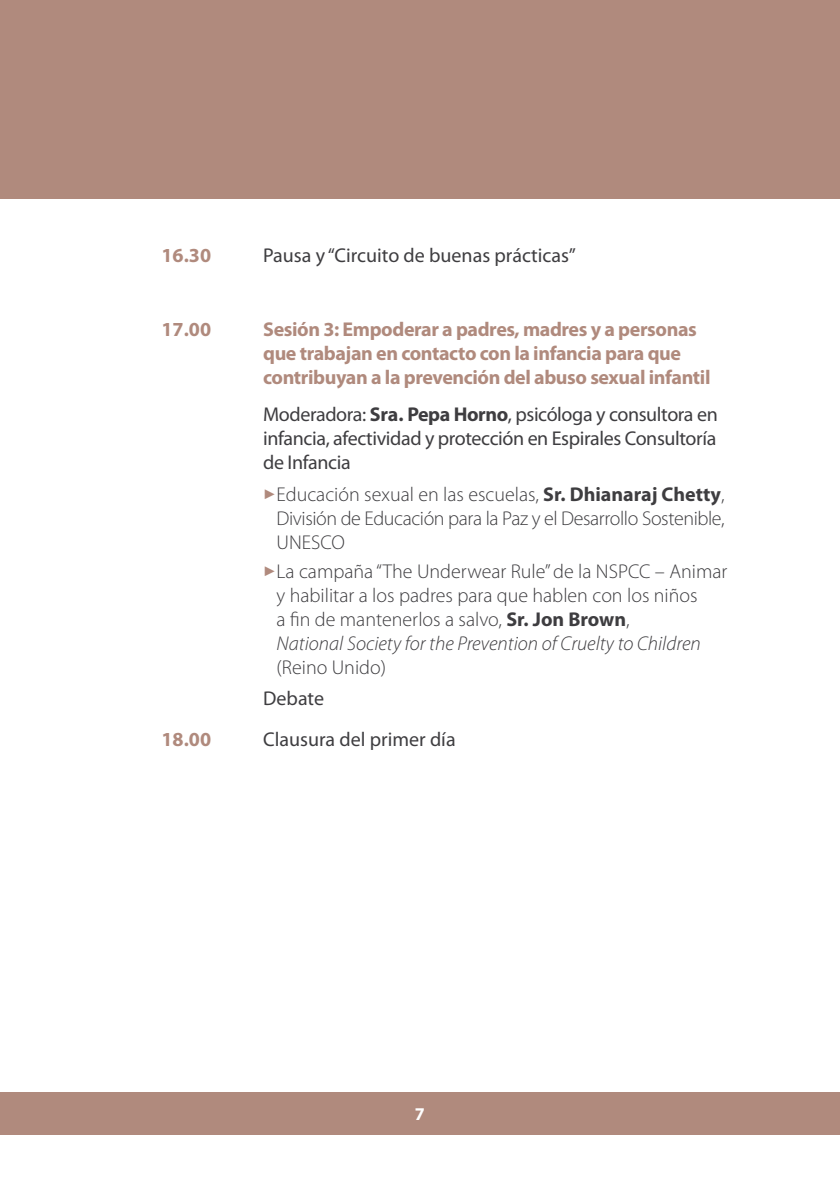
<style>
.page{position:relative;width:840px;height:1191px;background:#fff}
.page>*{position:absolute;margin:0;border:0;box-sizing:border-box;transform-origin:0 0}
.t1{font:300 20px/24px "Myriad Pro";color:#3e3d40;text-align:justify}
.t2{font:20px/24px "Myriad Pro";letter-spacing:-.005em;color:#3e3d40;text-align:justify}
.t3{font:700 20px/24px "Myriad Pro";letter-spacing:-.02em;color:#b08a7d}
.t4{font:700 18px "Myriad Pro";color:#fff}
.s1{font-weight:700}
.s2{color:#b08a7d}
.s3{font-style:italic}
</style>
<div class="page">
<div style="left:0;top:1091px;width:839px;height:43px;background:#b08a7d"></div>
<div style="left:0;top:0;width:839px;height:198px;background:#b08a7d"></div>
<p class="t3" style="left:161px;top:243px;width:51px">16.30</p>
<p class="t2" style="left:263px;top:243px;width:314px">Pausa y “Circuito de buenas prácticas”</p>
<p class="t3" style="left:161px;top:317px;width:51px">17.00</p>
<p class="t3" style="left:263px;top:317px;width:448px">Sesión 3: Empoderar a padres, madres y a personas que trabajan en contacto con la infancia para que contribuyan a la prevención del abuso sexual infantil</p>
<p class="t2" style="left:263px;top:402px;width:456px">Moderadora: <span class="s1">Sra. Pepa Horno</span>, psicóloga y consultora en infancia, afectividad y protección en Espirales Consultoría de Infancia</p>
<p class="t1" style="left:276px;top:482px;width:449px;text-indent:-13px"><span class="s2">✓</span>Educación sexual en las escuelas, <span class="s1">Sr. Dhianaraj Chetty</span>, División de Educación para la Paz y el Desarrollo Sostenible, UNESCO</p>
<p class="t1" style="left:276px;top:559px;width:452px;text-align:left;text-indent:-13px"><span class="s2">✓</span>La campaña “The Underwear Rule” de la NSPCC – Animar y habilitar a los padres para que hablen con los niños<br>a fin de mantenerlos a salvo, <span class="s1">Sr. Jon Brown</span>,<br><span class="s3">National Society for the Prevention of Cruelty to Children </span>(Reino Unido)</p>
<p class="t2" style="left:263px;top:686px;width:62px">Debate</p>
<p class="t3" style="left:161px;top:726px;width:51px">18.00</p>
<p class="t2" style="left:263px;top:727px;width:194px">Clausura del primer día</p>
<p class="t4" style="left:415px;top:1102px;width:11px">7</p>
</div>
